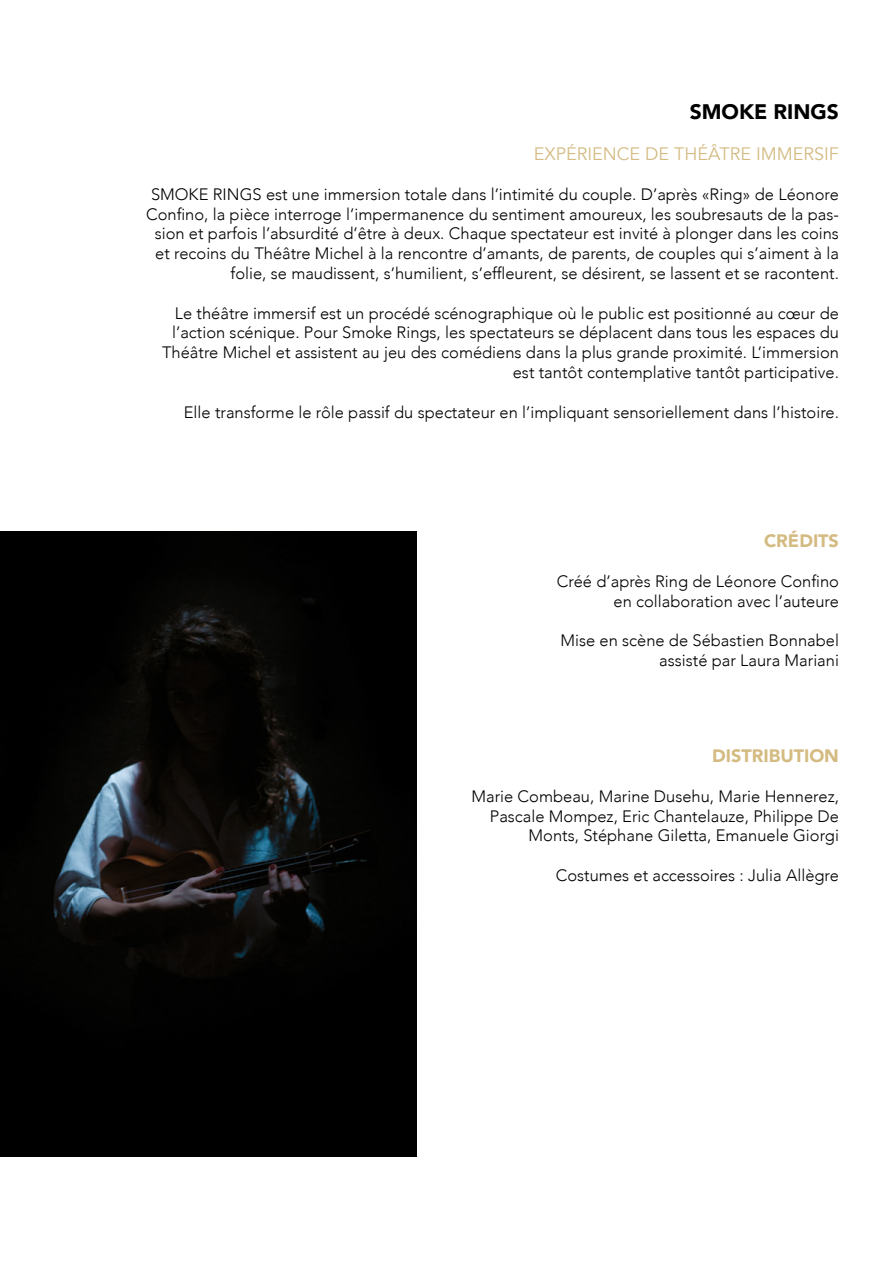
<style>
.page{position:relative;width:893px;height:1263px;background:#fff}
.page>*{position:absolute;margin:0;border:0;box-sizing:border-box;transform-origin:0 0}
.t1{font:900 21px "Avenir";color:#000}
.t2{font:18px "Avenir";color:#d4bb82}
.t3{font:900 18px "Avenir";color:#d4bb82}
.t4{font:300 16.5px/19.8px "Avenir";color:#000;text-align:right}
</style>
<div class="page">
<img style="left:0;top:531px;width:417px;height:626px">
<p class="t1" style="left:690px;top:93px;width:151px">SMOKE RINGS</p>
<p class="t2" style="left:534px;top:143px;width:307px">EXPÉRIENCE DE THÉÂTRE IMMERSIF</p>
<p class="t4" style="left:146px;top:184px;width:694px">SMOKE RINGS est une immersion totale dans l’intimité du couple. D’après «Ring» de Léonore Confino, la pièce interroge l’impermanence du sentiment amoureux, les soubresauts de la pas&shy;sion et parfois l’absurdité d’être à deux. Chaque spectateur est invité à plonger dans les coins et recoins du Théâtre Michel à la rencontre d’amants, de parents, de couples qui s’aiment à la folie, se maudissent, s’humilient, s’effleurent, se désirent, se lassent et se racontent.</p>
<p class="t4" style="left:162px;top:303px;width:678px">Le théâtre immersif est un procédé scénographique où le public est positionné au cœur de l’action scénique. Pour Smoke Rings, les spectateurs se déplacent dans tous les espaces du Théâtre Michel et assistent au jeu des comédiens dans la plus grande proximité. L’immersion est tantôt contemplative tantôt participative.</p>
<p class="t4" style="left:184px;top:402px;width:657px">Elle transforme le rôle passif du spectateur en l’impliquant sensoriellement dans l’histoire.</p>
<p class="t3" style="left:764px;top:526px;width:76px">CRÉDITS</p>
<p class="t4" style="left:557px;top:571px;width:283px">Créé d’après Ring de Léonore Confino en collaboration avec l’auteure</p>
<p class="t4" style="left:560px;top:631px;width:280px">Mise en scène de Sébastien Bonnabel assisté par Laura Mariani</p>
<p class="t3" style="left:712px;top:740px;width:128px">DISTRIBUTION</p>
<p class="t4" style="left:471px;top:786px;width:369px">Marie Combeau, Marine Dusehu, Marie Hennerez,<br>Pascale Mompez, Eric Chantelauze, Philippe De<br>Monts, Stéphane Giletta, Emanuele Giorgi</p>
<p class="t4" style="left:556px;top:865px;width:285px">Costumes et accessoires : Julia Allègre</p>
</div>
